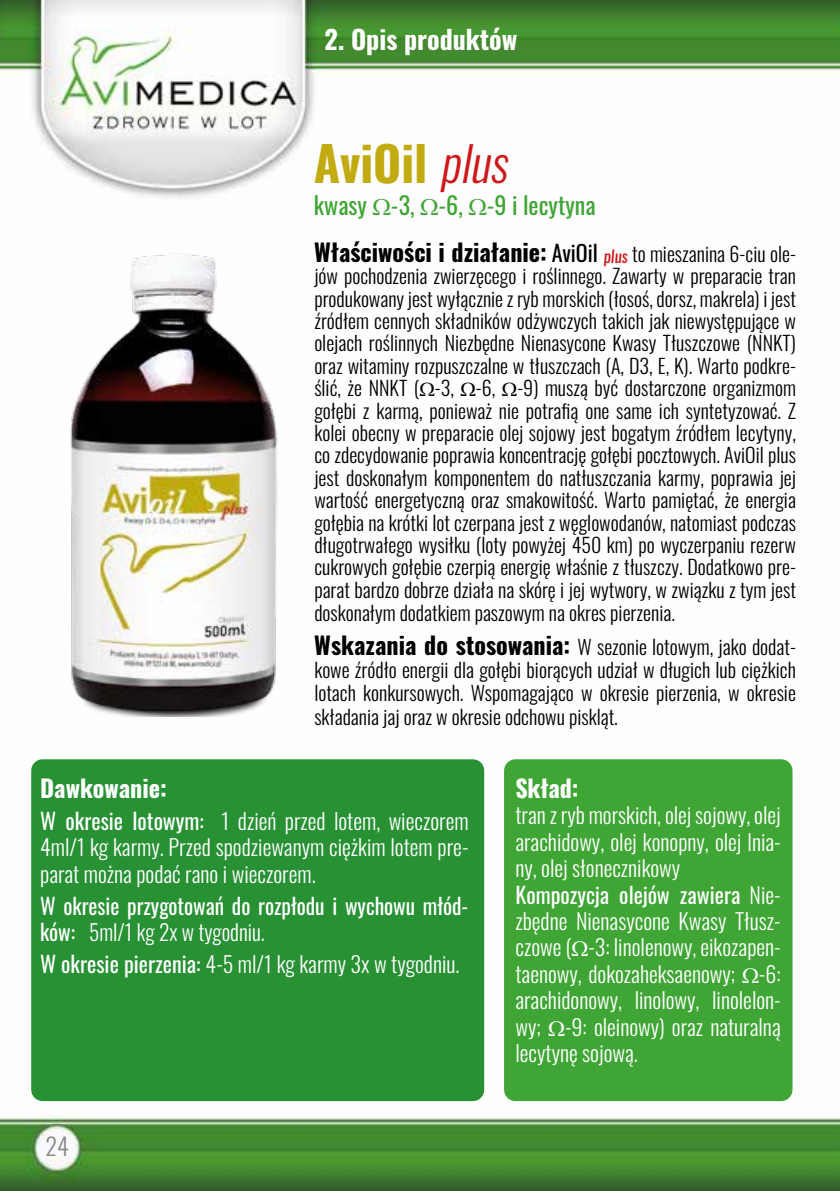
<style>
.page{position:relative;width:840px;height:1191px;background:#fff}
.page>*{position:absolute;margin:0;border:0;box-sizing:border-box;transform-origin:0 0}
.t1{font:700 48px "Oswald";color:#c1ab10}
.t2{font:700 26px "Oswald";color:#fff}
.t3{font:700 24px "Oswald";color:#000}
.t4{font:24px "Oswald";color:#3fa535}
.t5{font:700 24px "Oswald";color:#fff}
.t6{font:300 24px "Oswald";color:#878787}
.t7{font:300 22px/26.4px "Oswald";color:#fff;text-align:justify}
.t8{font:22px/26.4px "Oswald";color:#fff}
.t9{font:300 20px/22.4px "Oswald";color:#000;text-align:justify}
.s1{font-weight:300;font-style:italic;color:#cd1719}
.s2{font-weight:400;font-size:22px}
.s3{font-weight:400;font-size:16.4px;color:#cd1719}
.s4{font-weight:300;font-size:20px}
.s5{font-weight:700;font-size:24px}
.s6{font-weight:400}
.s7{font-weight:300}
</style>
<div class="page">
<img style="left:0;top:0;width:839px;height:1191px">
<img style="left:31px;top:223px;width:280px;height:494px">
<div style="left:31px;top:759px;width:453px;height:342px;background:#279134;border-radius:11px"></div>
<div style="left:504px;top:759px;width:288px;height:342px;background:#3fa535;border-radius:11px"></div>
<svg style="left:419px;top:382px;width:15px;height:14px"></svg>
<svg style="left:461px;top:382px;width:14px;height:14px"></svg>
<svg style="left:502px;top:382px;width:14px;height:14px"></svg>
<svg style="left:373px;top:198px;width:17px;height:17px"></svg>
<svg style="left:420px;top:198px;width:17px;height:17px"></svg>
<svg style="left:469px;top:198px;width:17px;height:17px"></svg>
<h2 class="t2" style="left:324px;top:17px;width:194px">2. Opis produktów</h2>
<h1 class="t1" style="left:314px;top:121px;width:207px">AviOil <span class="s1">plus</span></h1>
<p class="t4" style="left:314px;top:184px;width:283px">kwasy -3, -6, -9 i lecytyna</p>
<p class="t3" style="left:314px;top:230px;width:483px">Właściwości i działanie: <span class="s2">AviOil</span> <span class="s3">plus</span> <span class="s4">to mieszanina 6-ciu ole-</span></p>
<p class="t9" style="left:314px;top:262px;width:483px">jów pochodzenia zwierzęcego i roślinnego. Zawarty w preparacie tran produkowany jest wyłącznie z ryb morskich (łosoś, dorsz, makrela) i jest źródłem cennych składników odżywczych takich jak niewystępujące w olejach roślinnych Niezbędne Nienasycone Kwasy Tłuszczowe (NNKT) oraz witaminy rozpuszczalne w tłuszczach (A, D3, E, K). Warto podkre&shy;ślić, że NNKT ( -3, -6, -9) muszą być dostarczone organizmom gołębi z karmą, ponieważ nie potrafią one same ich syntetyzować. Z kolei obecny w preparacie olej sojowy jest bogatym źródłem lecytyny, co zdecydowanie poprawia koncentrację gołębi pocztowych. AviOil plus jest doskonałym komponentem do natłuszczania karmy, poprawia jej wartość energetyczną oraz smakowitość. Warto pamiętać, że energia gołębia na krótki lot czerpana jest z węglowodanów, natomiast podczas długotrwałego wysiłku (loty powyżej 450 km) po wyczerpaniu rezerw cukrowych gołębie czerpią energię właśnie z tłuszczy. Dodatkowo pre&shy;parat bardzo dobrze działa na skórę i jej wytwory, w związku z tym jest doskonałym dodatkiem paszowym na okres pierzenia.</p>
<p class="t9" style="left:314px;top:633px;width:483px;line-height:23.4px"><span class="s5">Wskazania do stosowania:</span> W sezonie lotowym, jako dodat&shy;kowe źródło energii dla gołębi biorących udział w długich lub ciężkich lotach konkursowych. Wspomagająco w okresie pierzenia, w okresie składania jaj oraz w okresie odchowu piskląt.</p>
<p class="t5" style="left:40px;top:767px;width:128px">Dawkowanie:</p>
<p class="t7" style="left:40px;top:805px;width:429px"><span class="s6">W okresie lotowym:</span> 1 dzień przed lotem, wieczorem 4ml/1 kg karmy. Przed spodziewanym ciężkim lotem pre&shy;parat można podać rano i wieczorem.</p>
<p class="t8" style="left:40px;top:890px;width:429px">W okresie przygotowań do rozpłodu i wychowu młód&shy;ków: <span class="s7">5ml/1 kg 2x w tygodniu.</span></p>
<p class="t7" style="left:40px;top:948px;width:420px"><span class="s6">W okresie pierzenia:</span> 4-5 ml/1 kg karmy 3x w tygodniu.</p>
<p class="t6" style="left:45px;top:1124px;width:25px">24</p>
<p class="t5" style="left:515px;top:767px;width:65px">Skład:</p>
<p class="t7" style="left:515px;top:799px;width:267px;text-align:left">tran z ryb morskich, olej sojowy, olej arachidowy, olej konopny, olej lnia&shy;ny, olej słonecznikowy<br><span class="s6">Kompozycja olejów zawiera</span> Nie&shy;zbędne Nienasycone Kwasy Tłusz&shy;czowe ( -3: linolenowy, eikozapen&shy;taenowy, dokozaheksaenowy; -6: arachidonowy, linolowy, linolelon&shy;wy; -9: oleinowy) oraz naturalną lecytynę sojową.</p>
</div>
